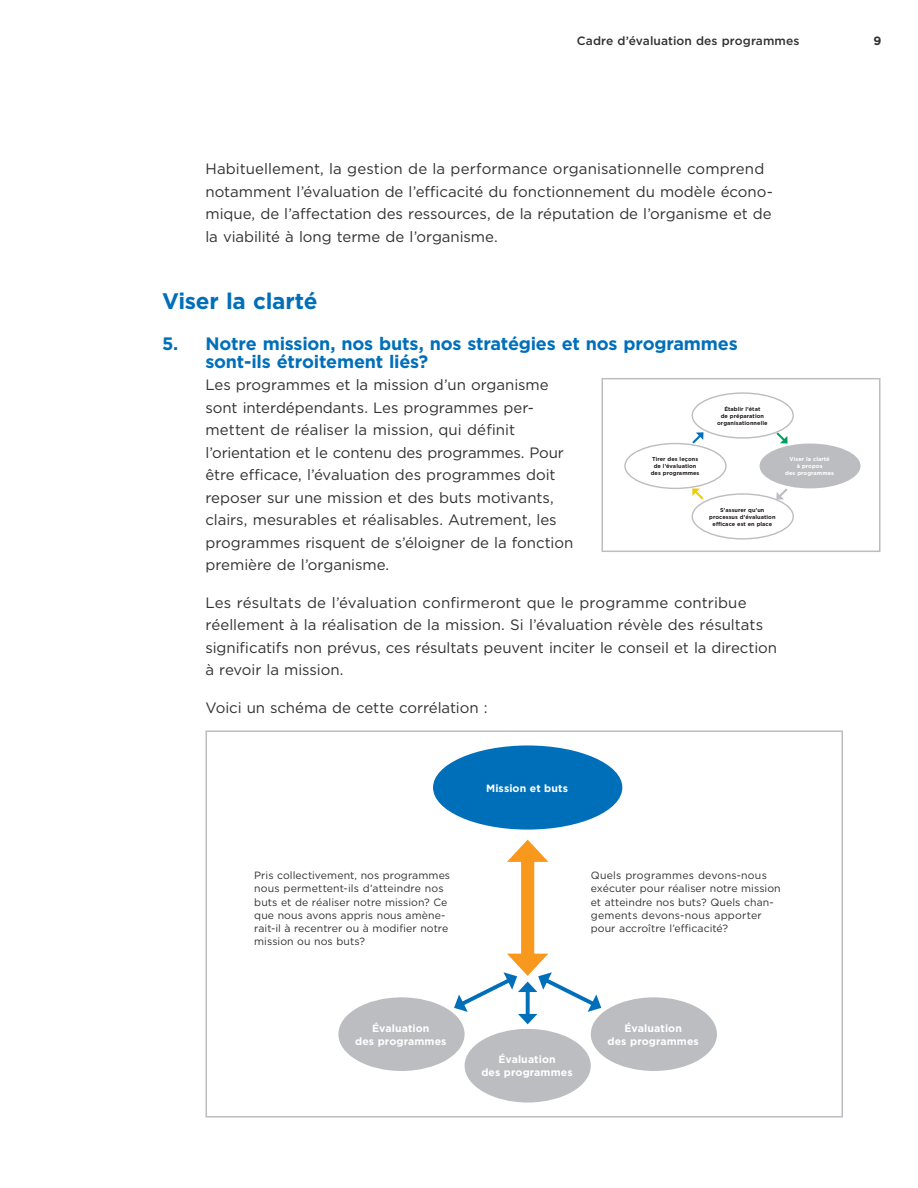
<style>
.page{position:relative;width:918px;height:1188px;background:#fff}
.page>*{position:absolute;margin:0;border:0;box-sizing:border-box;transform-origin:0 0}
.t1{font:700 22.5px "Gotham";letter-spacing:-.015em;color:#006fba}
.t2{font:700 18px/18px "Gotham";letter-spacing:-.015em;color:#006fba}
.t3{font:15px/22.5px "Gotham";letter-spacing:-.005em;color:#323031}
.t4{font:500 12px "Gotham";letter-spacing:.01em;color:#323031}
.t5{font:700 12px "Gotham";color:#323031}
.t6{font:10.5px/13.2px "Gotham";letter-spacing:.01em;color:#323031}
.t7{font:700 10.5px/13.2px "Gotham";letter-spacing:.01em;color:#fff;text-align:center}
.t8{font:700 5.55px/7.1px "Gotham";letter-spacing:.01em;color:#231f20;text-align:center}
.t9{font:700 5.55px/7.1px "Gotham";letter-spacing:.01em;color:#fff;text-align:center}
</style>
<div class="page">
<div style="left:433px;top:745px;width:189px;height:85px;background:#006fba;border-radius:50%"></div>
<div style="left:465px;top:1029px;width:126px;height:74px;background:#bbbdc0;border-radius:50%"></div>
<div style="left:338px;top:997px;width:127px;height:74px;background:#bbbdc0;border-radius:50%"></div>
<div style="left:591px;top:997px;width:126px;height:74px;background:#bbbdc0;border-radius:50%"></div>
<div style="left:521px;top:853px;width:13px;height:109px;background:#f8981d"></div>
<svg style="left:507px;top:840px;width:41px;height:22px"></svg>
<svg style="left:454px;top:954px;width:147px;height:70px"></svg>
<div style="left:206px;top:730px;width:637px;height:388px;border:2px solid #bbbdc0"></div>
<div style="left:692px;top:493px;width:102px;height:47px;border:1px solid #bbbdc0;border-radius:50%"></div>
<div style="left:760px;top:444px;width:100px;height:44px;background:#bbbdc0;border-radius:50%"></div>
<svg style="left:692px;top:488px;width:14px;height:14px"></svg>
<svg style="left:690px;top:432px;width:14px;height:14px"></svg>
<svg style="left:774px;top:430px;width:14px;height:14px"></svg>
<svg style="left:776px;top:486px;width:14px;height:14px"></svg>
<div style="left:692px;top:393px;width:101px;height:45px;background:#fff;border-radius:50%"></div>
<div style="left:692px;top:392px;width:102px;height:47px;border:1px solid #bbbdc0;border-radius:50%"></div>
<div style="left:625px;top:444px;width:101px;height:44px;background:#fff;border-radius:50%"></div>
<div style="left:624px;top:443px;width:103px;height:46px;border:1px solid #bbbdc0;border-radius:50%"></div>
<div style="left:602px;top:378px;width:279px;height:174px;border:2px solid #bbbdc0"></div>
<p class="t4" style="left:577px;top:37px;width:224px">Cadre d’évaluation des programmes</p>
<p class="t5" style="left:874px;top:37px;width:9px">9</p>
<p class="t3" style="left:206px;top:159px;width:569px">Habituellement, la gestion de la performance organisationnelle comprend notamment l’évaluation de l’efficacité du fonctionnement du modèle écono&shy;mique, de l’affectation des ressources, de la réputation de l’organisme et de la viabilité à long terme de l’organisme.</p>
<h3 class="t1" style="left:162px;top:293px;width:157px">Viser la clarté</h3>
<h4 class="t2" style="left:206px;top:336px;width:534px;text-indent:-44px">5. Notre mission, nos buts, nos stratégies et nos programmes sont-ils étroitement liés?</h4>
<p class="t3" style="left:206px;top:375px;width:369px">Les programmes et la mission d’un organisme sont interdépendants. Les programmes per&shy;mettent de réaliser la mission, qui définit l’orientation et le contenu des programmes. Pour être efficace, l’évaluation des programmes doit reposer sur une mission et des buts motivants, clairs, mesurables et réalisables. Autrement, les programmes risquent de s’éloigner de la fonction première de l’organisme.</p>
<p class="t3" style="left:206px;top:592px;width:573px">Les résultats de l’évaluation confirmeront que le programme contribue réellement à la réalisation de la mission. Si l’évaluation révèle des résultats significatifs non prévus, ces résultats peuvent inciter le conseil et la direction à revoir la mission.</p>
<p class="t3" style="left:206px;top:697px;width:284px">Voici un schéma de cette corrélation :</p>
<p class="t8" style="left:717px;top:406px;width:52px">Établir l’état<br>de préparation organisationnelle</p>
<p class="t8" style="left:651px;top:456px;width:50px">Tirer des leçons de l’évaluation des programmes</p>
<p class="t8" style="left:709px;top:507px;width:68px">S’assurer qu’un processus d’évaluation efficace est en place</p>
<p class="t9" style="left:785px;top:456px;width:50px">Viser la clarté<br>à propos<br>des programmes</p>
<p class="t7" style="left:486px;top:782px;width:83px">Mission et buts</p>
<p class="t6" style="left:254px;top:870px;width:197px">Pris collectivement, nos programmes nous permettent-ils d’atteindre nos buts et de réaliser notre mission? Ce que nous avons appris nous amène&shy;rait-il à recentrer ou à modifier notre mission ou nos buts?</p>
<p class="t6" style="left:591px;top:870px;width:191px">Quels programmes devons-nous exécuter pour réaliser notre mission et atteindre nos buts? Quels chan&shy;gements devons-nous apporter pour accroître l’efficacité?</p>
<p class="t7" style="left:355px;top:1022px;width:93px">Évaluation<br>des programmes</p>
<p class="t7" style="left:608px;top:1022px;width:93px">Évaluation<br>des programmes</p>
<p class="t7" style="left:481px;top:1054px;width:93px">Évaluation<br>des programmes</p>
</div>
